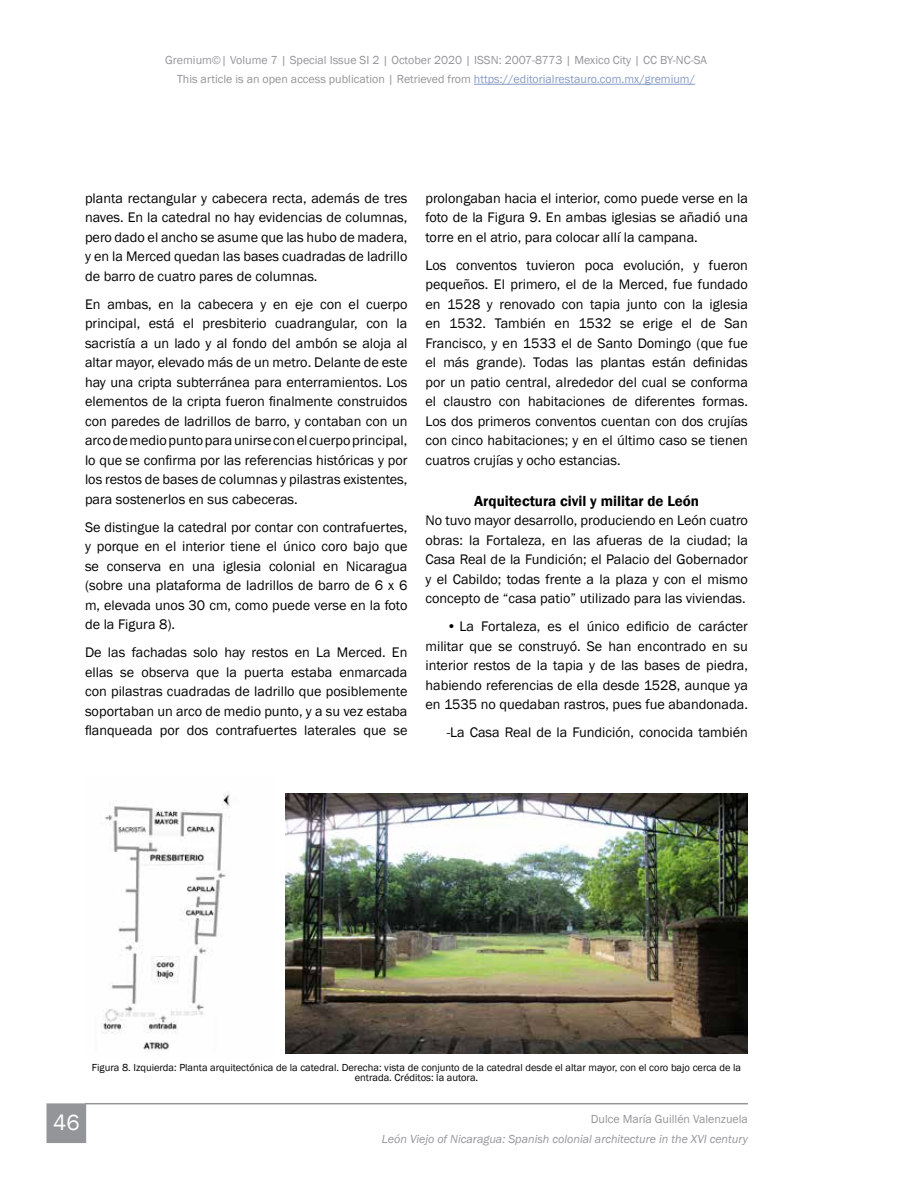
<style>
.page{position:relative;width:918px;height:1188px;background:#fff}
.page>*{position:absolute;margin:0;border:0;box-sizing:border-box;transform-origin:0 0}
.t1{font:22.5px "Franklin Gothic";color:#fff}
.t2{font:600 15px "Franklin Gothic";color:#000}
.t3{font:14.25px/19.5px "Franklin Gothic";color:#000;text-align:justify}
.t4{font:12px/19.5px "Franklin Gothic";color:#939598;text-align:center}
.t5{font:italic 12px "Franklin Gothic";color:#939598}
.t6{font:10.5px/10.5px "Franklin Gothic";color:#000;text-align:center}
.s1{color:#869bc6}
</style>
<div class="page">
<div style="left:46px;top:1103px;width:40px;height:40px;background:#939598;border:2px solid #939598"></div>
<hr style="left:85px;top:1103px;width:663px;height:1px;background:#939598">
<hr style="left:474px;top:84px;width:221px;height:1px;background:#869bc6">
<img style="left:102px;top:792px;width:128px;height:259px">
<img style="left:286px;top:793px;width:462px;height:260px">
<p class="t4" style="left:165px;top:50px;width:543px">Gremium©| Volume 7 | Special Issue SI 2 | October 2020 | ISSN: 2007-8773 | Mexico City | CC BY-NC-SA<br>This article is an open access publication | Retrieved from <span class="s1">https://editorialrestauro.com.mx/gremium/</span></p>
<p class="t3" style="left:85px;top:189px;width:324px">planta rectangular y cabecera recta, además de tres naves. En la catedral no hay evidencias de columnas, pero dado el ancho se asume que las hubo de madera, y en la Merced quedan las bases cuadradas de ladrillo de barro de cuatro pares de columnas.</p>
<p class="t3" style="left:85px;top:295px;width:324px">En ambas, en la cabecera y en eje con el cuerpo principal, está el presbiterio cuadrangular, con la sacristía a un lado y al fondo del ambón se aloja al altar mayor, elevado más de un metro. Delante de este hay una cripta subterránea para enterramientos. Los elementos de la cripta fueron finalmente construidos con paredes de ladrillos de barro, y contaban con un arco de medio punto para unirse con el cuerpo principal, lo que se confirma por las referencias históricas y por los restos de bases de columnas y pilastras existentes, para sostenerlos en sus cabeceras.</p>
<p class="t3" style="left:85px;top:518px;width:324px">Se distingue la catedral por contar con contrafuertes, y porque en el interior tiene el único coro bajo que se conserva en una iglesia colonial en Nicaragua (sobre una plataforma de ladrillos de barro de 6 x 6 m, elevada unos 30 cm, como puede verse en la foto de la Figura 8).</p>
<p class="t3" style="left:85px;top:643px;width:324px">De las fachadas solo hay restos en La Merced. En ellas se observa que la puerta estaba enmarcada con pilastras cuadradas de ladrillo que posiblemente soportaban un arco de medio punto, y a su vez estaba flanqueada por dos contrafuertes laterales que se</p>
<p class="t3" style="left:425px;top:189px;width:324px">prolongaban hacia el interior, como puede verse en la foto de la Figura 9. En ambas iglesias se añadió una torre en el atrio, para colocar allí la campana.</p>
<p class="t3" style="left:425px;top:256px;width:324px">Los conventos tuvieron poca evolución, y fueron pequeños. El primero, el de la Merced, fue fundado en 1528 y renovado con tapia junto con la iglesia en 1532. También en 1532 se erige el de San Francisco, y en 1533 el de Santo Domingo (que fue el más grande). Todas las plantas están definidas por un patio central, alrededor del cual se conforma el claustro con habitaciones de diferentes formas.<br>Los dos primeros conventos cuentan con dos crujías con cinco habitaciones; y en el último caso se tienen cuatros crujías y ocho estancias.</p>
<p class="t2" style="left:474px;top:492px;width:227px">Arquitectura civil y militar de León</p>
<p class="t3" style="left:425px;top:511px;width:324px">No tuvo mayor desarrollo, produciendo en León cuatro obras: la Fortaleza, en las afueras de la ciudad; la Casa Real de la Fundición; el Palacio del Gobernador y el Cabildo; todas frente a la plaza y con el mismo concepto de “casa patio” utilizado para las viviendas.</p>
<p class="t3" style="left:425px;top:617px;width:324px;text-indent:21px">• La Fortaleza, es el único edificio de carácter militar que se construyó. Se han encontrado en su interior restos de la tapia y de las bases de piedra, habiendo referencias de ella desde 1528, aunque ya en 1535 no quedaban rastros, pues fue abandonada.</p>
<p class="t3" style="left:447px;top:723px;width:303px">-La Casa Real de la Fundición, conocida también</p>
<p class="t6" style="left:92px;top:1062px;width:651px">Figura 8. Izquierda: Planta arquitectónica de la catedral. Derecha: vista de conjunto de la catedral desde el altar mayor, con el coro bajo cerca de la entrada. Créditos: la autora.</p>
<h1 class="t1" style="left:53px;top:1108px;width:28px">46</h1>
<p class="t4" style="left:591px;top:1110px;width:159px">Dulce María Guillén Valenzuela</p>
<p class="t5" style="left:382px;top:1131px;width:368px">León Viejo of Nicaragua: Spanish colonial architecture in the XVI century</p>
</div>
